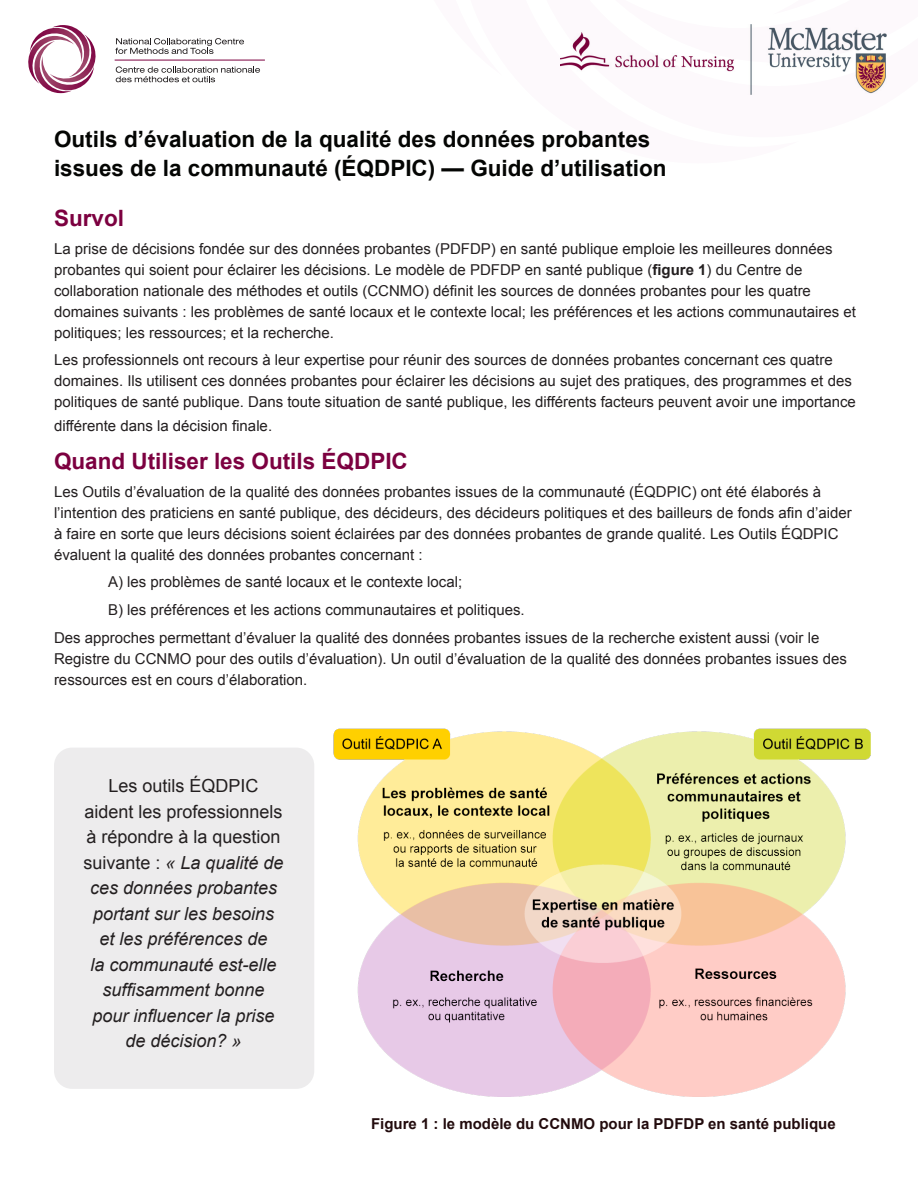
<style>
.page{position:relative;width:918px;height:1188px;background:#fff}
.page>*{position:absolute;margin:0;border:0;box-sizing:border-box;transform-origin:0 0}
.t1{font:700 22.5px "Arial";color:#040503}
.body_text{font:700 22.5px "Arial";color:#7c0040}
.body_text-2{font:italic 18px/25.5px "Arial";color:#231f20;text-align:center}
.body_text-3{font:15px/21px "Arial";color:#231f20}
.body_text-4{font:700 15px "Arial";color:#220b0d}
.s1{font-weight:700}
.s2{font-style:normal}
</style>
<div class="page">
<svg style="left:115px;top:38px;width:129px;height:16px"></svg>
<svg style="left:116px;top:66px;width:144px;height:16px"></svg>
<svg style="left:28px;top:25px;width:68px;height:68px"></svg>
<hr style="left:115px;top:60px;width:150px;height:1px;background:#7c0040">
<img style="left:560px;top:24px;width:327px;height:70px">
<img style="left:333px;top:728px;width:538px;height:369px">
<div style="left:54px;top:748px;width:260px;height:341px;background:#edeced;border-radius:18px"></div>
<p class="t1" style="left:54px;top:124px;width:598px">Outils d’évaluation de la qualité des données probantes</p>
<p class="t1" style="left:54px;top:153px;width:614px">issues de la communauté (ÉQDPIC) — Guide d’utilisation</p>
<p class="body_text" style="left:54px;top:203px;width:72px">Survol</p>
<p class="body_text-3" style="left:54px;top:238px;width:804px">La prise de décisions fondée sur des données probantes (PDFDP) en santé publique emploie les meilleures données probantes qui soient pour éclairer les décisions. Le modèle de PDFDP en santé publique (<span class="s1">figure 1</span>) du Centre de collaboration nationale des méthodes et outils (CCNMO) définit les sources de données probantes pour les quatre domaines suivants : les problèmes de santé locaux et le contexte local; les préférences et les actions communautaires et politiques; les ressources; et la recherche.</p>
<p class="body_text-3" style="left:54px;top:350px;width:803px">Les professionnels ont recours à leur expertise pour réunir des sources de données probantes concernant ces quatre domaines. Ils utilisent ces données probantes pour éclairer les décisions au sujet des pratiques, des programmes et des politiques de santé publique. Dans toute situation de santé publique, les différents facteurs peuvent avoir une importance</p>
<p class="body_text-3" style="left:54px;top:416px;width:220px">différente dans la décision finale.</p>
<p class="body_text" style="left:54px;top:446px;width:355px">Quand Utiliser les Outils ÉQDPIC</p>
<p class="body_text-3" style="left:54px;top:481px;width:799px">Les Outils d’évaluation de la qualité des données probantes issues de la communauté (ÉQDPIC) ont été élaborés à l’intention des praticiens en santé publique, des décideurs, des décideurs politiques et des bailleurs de fonds afin d’aider à faire en sorte que leurs décisions soient éclairées par des données probantes de grande qualité. Les Outils ÉQDPIC évaluent la qualité des données probantes concernant :</p>
<p class="body_text-3" style="left:108px;top:572px;width:356px">A) les problèmes de santé locaux et le contexte local;</p>
<p class="body_text-3" style="left:108px;top:599px;width:418px">B) les préférences et les actions communautaires et politiques.</p>
<p class="body_text-3" style="left:54px;top:627px;width:794px">Des approches permettant d’évaluer la qualité des données probantes issues de la recherche existent aussi (voir le<br>Registre du CCNMO pour des outils d’évaluation). Un outil d’évaluation de la qualité des données probantes issues des ressources est en cours d’élaboration.</p>
<p class="body_text-2" style="left:84px;top:773px;width:202px"><span class="s2">Les outils ÉQDPIC aident les professionnels à répondre à la question suivante :</span> « La qualité de ces données probantes portant sur les besoins et les préférences de<br>la communauté est-elle suffisamment bonne pour influencer la prise de décision? »</p>
<p class="body_text-4" style="left:371px;top:1114px;width:466px">Figure 1 : le modèle du CCNMO pour la PDFDP en santé publique</p>
</div>
